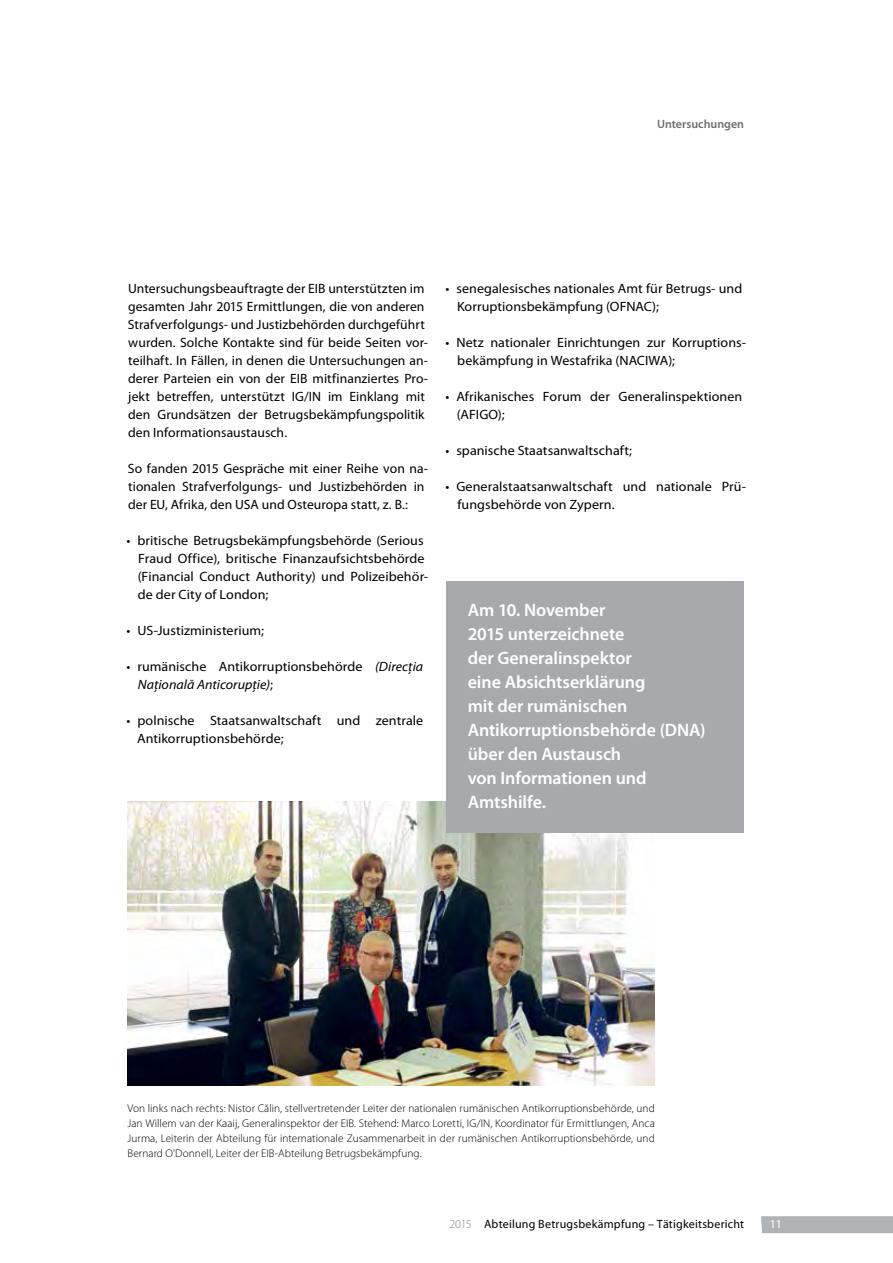
<style>
.page{position:relative;width:893px;height:1263px;background:#fff}
.page>*{position:absolute;margin:0;border:0;box-sizing:border-box;transform-origin:0 0}
.t1{font:600 18px/24px "Myriad Pro";letter-spacing:-.005em;color:#fff}
.t2{font:13.5px/18px "Myriad Pro";letter-spacing:.005em;color:#000;scale:1.04 1}
.t3{font:13.5px/18px "Myriad Pro";letter-spacing:.005em;color:#000}
.t4{font:12px "Myriad Pro";letter-spacing:.02em;color:#000}
.t5{font:600 12px "Myriad Pro";color:#6d6e71}
.t6{font:12px "Myriad Pro";color:#fff}
.t7{font:300 11.25px/15px "Myriad Pro";letter-spacing:.005em;color:#000;text-align:justify}
.s1{font-style:italic}
.s2{font-weight:300;color:#808285}
</style>
<div class="page">
<div style="left:761px;top:1216px;width:132px;height:17px;background:#b1b4b6"></div>
<img style="left:128px;top:801px;width:527px;height:284px">
<div style="left:446px;top:581px;width:298px;height:252px;background:#a7a9ac"></div>
<p class="t5" style="left:657px;top:117px;width:89px">Untersuchungen</p>
<p class="t3" style="left:128px;top:280px;width:302px">Untersuchungsbeauftragte der EIB unterstützten im gesamten Jahr 2015 Ermittlungen, die von anderen Strafverfolgungs- und Justizbehörden durchgeführt wurden. Solche Kontakte sind für beide Seiten vor&shy;teilhaft. In Fällen, in denen die Untersuchungen an&shy;derer Parteien ein von der EIB mitfinanziertes Pro&shy;jekt betreffen, unterstützt IG/IN im Einklang mit den Grundsätzen der Betrugsbekämpfungspolitik den Informationsaustausch.</p>
<p class="t3" style="left:128px;top:460px;width:302px">So fanden 2015 Gespräche mit einer Reihe von na&shy;tionalen Strafverfolgungs- und Justizbehörden in der EU, Afrika, den USA und Osteuropa statt, z. B.:</p>
<p class="t2" style="left:138px;top:532px;width:281px;text-indent:-11px">• britische Betrugsbekämpfungsbehörde (Serious Fraud Office), britische Finanzaufsichtsbehörde (Financial Conduct Authority) und Polizeibehör&shy;de der City of London;</p>
<p class="t2" style="left:126px;top:622px;width:134px">• US-Justizministerium;</p>
<p class="t2" style="left:138px;top:658px;width:276px;text-indent:-11px">• rumänische Antikorruptionsbehörde <span class="s1">(Direcţia<br>Naţională Anticorupţie)</span>;</p>
<p class="t2" style="left:137px;top:712px;width:277px;text-indent:-11px">• polnische Staatsanwaltschaft und zentrale<br>Antikorruptionsbehörde;</p>
<p class="t2" style="left:457px;top:280px;width:276px;text-indent:-12px">• senegalesisches nationales Amt für Betrugs- und<br>Korruptionsbekämpfung (OFNAC);</p>
<p class="t2" style="left:457px;top:334px;width:279px;text-indent:-12px">• Netz nationaler Einrichtungen zur Korruptions&shy;bekämpfung in Westafrika (NACIWA);</p>
<p class="t2" style="left:457px;top:388px;width:276px;text-indent:-11px">• Afrikanisches Forum der Generalinspektionen (AFIGO);</p>
<p class="t2" style="left:445px;top:442px;width:181px">• spanische Staatsanwaltschaft;</p>
<p class="t2" style="left:457px;top:478px;width:279px;text-indent:-12px">• Generalstaatsanwaltschaft und nationale Prü&shy;fungsbehörde von Zypern.</p>
<h1 class="t1" style="left:468px;top:598px;width:239px">Am 10. November<br>2015 unterzeichnete<br>der Generalinspektor<br>eine Absichtserklärung<br>mit der rumänischen<br>Antikorruptionsbehörde (DNA) über den Austausch<br>von Informationen und<br>Amtshilfe.</h1>
<p class="t7" style="left:128px;top:1100px;width:529px">Von links nach rechts: Nistor Călin, stellvertretender Leiter der nationalen rumänischen Antikorruptionsbehörde, und Jan Willem van der Kaaij, Generalinspektor der EIB. Stehend: Marco Loretti, IG/IN, Koordinator für Ermittlungen, Anca Jurma, Leiterin der Abteilung für internationale Zusammenarbeit in der rumänischen Antikorruptionsbehörde, und Bernard O'Donnell, Leiter der EIB-Abteilung Betrugsbekämpfung.</p>
<p class="t4" style="left:449px;top:1217px;width:296px"><span class="s2">2015</span> Abteilung Betrugsbekämpfung – Tätigkeitsbericht</p>
<p class="t6" style="left:770px;top:1217px;width:14px">11</p>
</div>
